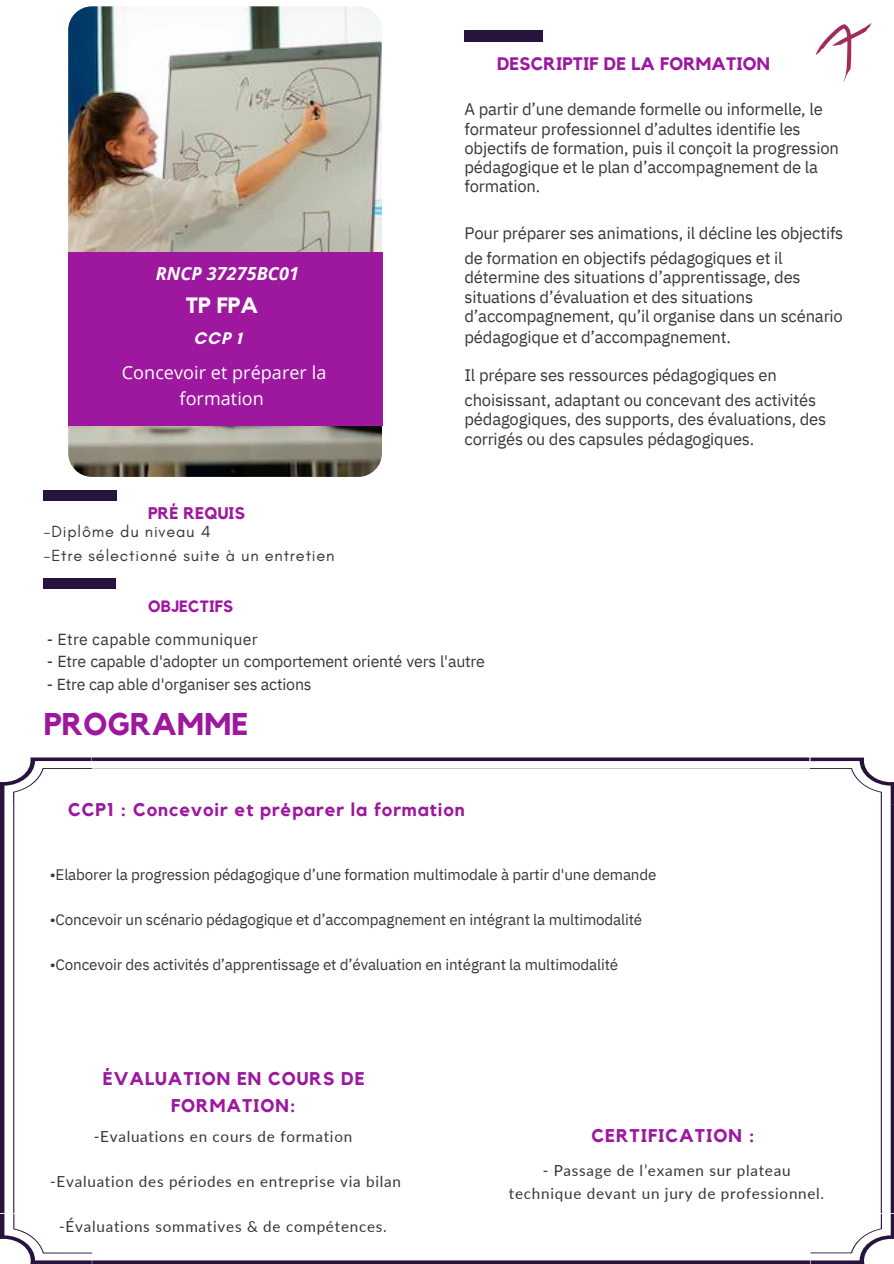
<style>
.page{position:relative;width:894px;height:1264px;background:#fff}
.page>*{position:absolute;margin:0;border:0;box-sizing:border-box;transform-origin:0 0}
.t1{font:700 31.35px "Kollektif";letter-spacing:.01em;color:#9d179f}
.t2{font:700 22.05px "Kollektif";color:#fff}
.t3{font:700 18.3px/27px "Kollektif";letter-spacing:.05em;color:#9d179f;text-align:center}
.t4{font:18px/25.8px "Open Sans";letter-spacing:.005em;color:#fff;text-align:center}
.t5{font:700 18px "Kollektif";letter-spacing:.01em;color:#9d179f}
.t6{font:italic 700 18px "Open Sans";letter-spacing:.005em;color:#fff}
.t7{font:700 17.1px "Glacial Indifference";color:#fff}
.t8{font:700 16.8px "Kollektif";letter-spacing:.01em;color:#9d179f}
.t9{font:16.65px/19.2px "IBM Plex Sans";letter-spacing:-.01em;color:#373737}
.t10{font:16.35px "Glacial Indifference";letter-spacing:.05em;color:#373737}
.t11{font:700 16.35px "Kollektif";letter-spacing:.01em;color:#9d179f}
.t12{font:15.9px "IBM Plex Sans";letter-spacing:-.01em;color:#373737}
.t13{font:15.9px "IBM Plex Sans";letter-spacing:.015em;color:#373737}
.t14{font:15.15px "IBM Plex Sans";letter-spacing:-.01em;color:#373737}
.t15{font:15.15px/22.5px "Lato";letter-spacing:.05em;color:#373737;text-align:center}
</style>
<div class="page">
<img style="left:815px;top:23px;width:57px;height:59px">
<img style="left:68px;top:6px;width:313px;height:471px;border-radius:24px">
<div style="left:44px;top:490px;width:73px;height:10px;background:#28133e"></div>
<div style="left:44px;top:578px;width:72px;height:10px;background:#28133e"></div>
<div style="left:68px;top:252px;width:314px;height:174px;background:#9d179f"></div>
<svg style="left:0;top:757px;width:893px;height:506px"></svg>
<div style="left:464px;top:31px;width:79px;height:11px;background:#28133e"></div>
<h3 class="t6" style="left:156px;top:261px;width:144px">RNCP 37275BC01</h3>
<p class="t2" style="left:186px;top:295px;width:74px">TP FPA</p>
<p class="t7" style="left:193px;top:327px;width:50px">CCP 1</p>
<p class="t4" style="left:122px;top:359px;width:206px">Concevoir et préparer la formation</p>
<h5 class="t8" style="left:148px;top:505px;width:98px">PRÉ REQUIS</h5>
<h5 class="t10" style="left:44px;top:521px;width:168px">-Diplôme du niveau 4</h5>
<h5 class="t10" style="left:44px;top:545px;width:292px">-Etre sélectionné suite à un entretien</h5>
<h2 class="t11" style="left:148px;top:599px;width:87px">OBJECTIFS</h2>
<h3 class="t5" style="left:497px;top:56px;width:274px">DESCRIPTIF DE LA FORMATION</h3>
<h1 class="t9" style="left:464px;top:99px;width:376px">A partir d’une demande formelle ou informelle, le formateur professionnel d’adultes identifie les objectifs de formation, puis il conçoit la progression pédagogique et le plan d’accompagnement de la formation.</h1>
<p class="t9" style="left:464px;top:220px;width:380px;line-height:24.8px">Pour préparer ses animations, il décline les objectifs de formation en objectifs pédagogiques et il</p>
<p class="t9" style="left:464px;top:267px;width:380px;line-height:19.8px">détermine des situations d’apprentissage, des situations d’évaluation et des situations d’accompagnement, qu’il organise dans un scénario pédagogique et d’accompagnement.</p>
<p class="t9" style="left:464px;top:362px;width:353px;line-height:24.8px">Il prépare ses ressources pédagogiques en choisissant, adaptant ou concevant des activités</p>
<p class="t9" style="left:464px;top:408px;width:363px;line-height:20.2px">pédagogiques, des supports, des évaluations, des corrigés ou des capsules pédagogiques.</p>
<p class="t13" style="left:47px;top:628px;width:212px">- Etre capable communiquer</p>
<h3 class="t12" style="left:47px;top:651px;width:439px">- Etre capable d'adopter un comportement orienté vers l'autre</h3>
<h3 class="t12" style="left:47px;top:673px;width:266px">- Etre cap able d'organiser ses actions</h3>
<h3 class="t1" style="left:44px;top:709px;width:206px">PROGRAMME</h3>
<p class="t3" style="left:68px;top:796px;width:398px">CCP1 : Concevoir et préparer la formation</p>
<h4 class="t14" style="left:50px;top:864px;width:608px">•Elaborer la progression pédagogique d’une formation multimodale à partir d'une demande</h4>
<p class="t14" style="left:50px;top:909px;width:593px">•Concevoir un scénario pédagogique et d’accompagnement en intégrant la multimodalité</p>
<p class="t14" style="left:50px;top:954px;width:570px">•Concevoir des activités d’apprentissage et d’évaluation en intégrant la multimodalité</p>
<h5 class="t3" style="left:103px;top:1066px;width:263px">ÉVALUATION EN COURS DE<br>FORMATION:</h5>
<p class="t15" style="left:94px;top:1124px;width:260px">-Evaluations en cours de formation</p>
<p class="t3" style="left:591px;top:1123px;width:164px">CERTIFICATION :</p>
<h3 class="t15" style="left:50px;top:1169px;width:352px">-Evaluation des périodes en entreprise via bilan</h3>
<p class="t15" style="left:59px;top:1214px;width:329px">-Évaluations sommatives &amp; de compétences.</p>
<p class="t15" style="left:509px;top:1159px;width:316px">- Passage de l’examen sur plateau technique devant un jury de professionnel.</p>
</div>
